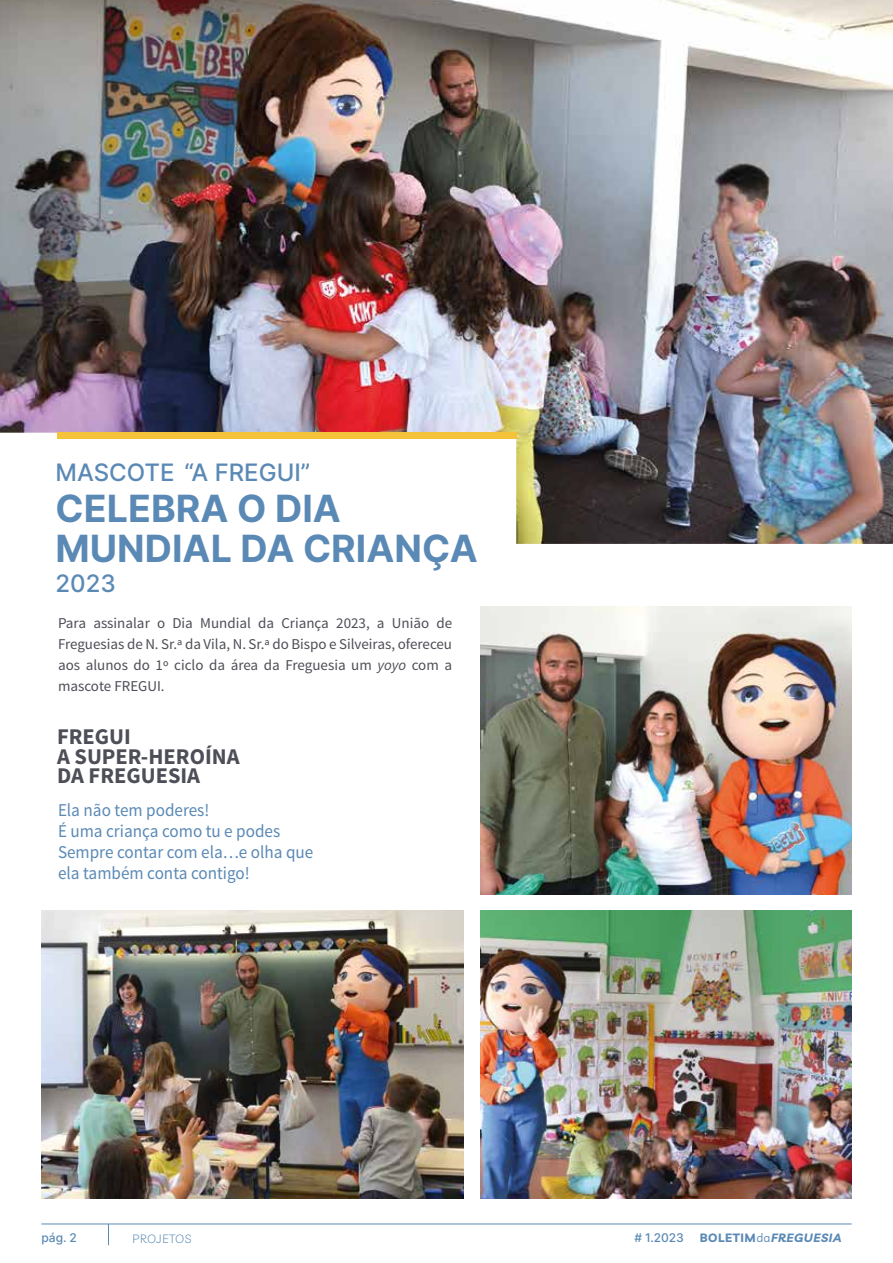
<style>
.page{position:relative;width:893px;height:1263px;background:#fff}
.page>*{position:absolute;margin:0;border:0;box-sizing:border-box;transform-origin:0 0}
.t1{font:700 37.5px/40.5px "Inter";color:#5a89b5}
.t2{font:500 24px "Inter";color:#5a89b5}
.t3{font:700 22.5px/19.5px "Source Sans Pro";color:#4d4e57}
.t4{font:18px/21px "Source Sans Pro";color:#5a89b5;scale:.95 1}
.t5{font:15px/21px "Source Sans Pro";color:#4d4e57;text-align:justify}
.t6{font:italic 700 12px "Livvic";letter-spacing:.05em;color:#5a89b5}
.t7{font:12px "Inter";color:#5a89b5}
.t8{font:300 12px "Livvic";letter-spacing:.035em;color:#5a89b5}
.s1{font-style:italic}
.s2{font-style:normal}
.s3{font-weight:400;font-style:normal}
</style>
<div class="page">
<img style="left:0;top:0;width:893px;height:544px">
<div style="left:57px;top:433px;width:459px;height:6px;background:#f4c33a"></div>
<img style="left:480px;top:910px;width:372px;height:288px">
<img style="left:42px;top:910px;width:422px;height:288px">
<img style="left:480px;top:606px;width:372px;height:288px">
<svg style="left:108px;top:1224px;width:1px;height:21px"></svg>
<hr style="left:41px;top:1223px;width:811px;height:1px;background:#5a89b5">
<h2 class="t2" style="left:56px;top:455px;width:256px">MASCOTE “A FREGUI”</h2>
<h1 class="t1" style="left:56px;top:487px;width:424px">CELEBRA O DIA<br>MUNDIAL DA CRIANÇA</h1>
<h2 class="t2" style="left:56px;top:566px;width:62px">2023</h2>
<p class="t5" style="left:58px;top:613px;width:396px">Para assinalar o Dia Mundial da Criança 2023, a União de Freguesias de N. Sr.ª da Vila, N. Sr.ª do Bispo e Silveiras, ofereceu aos alunos do 1º ciclo da área da Freguesia um <span class="s1">yoyo</span> com a mascote FREGUI.</p>
<h3 class="t3" style="left:57px;top:728px;width:184px">FREGUI<br>A SUPER-HEROÍNA<br>DA FREGUESIA</h3>
<p class="t4" style="left:58px;top:799px;width:270px">Ela não tem poderes!<br>É uma criança como tu e podes<br>Sempre contar com ela…e olha que ela também conta contigo!</p>
<p class="t7" style="left:42px;top:1229px;width:37px">pág. 2</p>
<p class="t8" style="left:132px;top:1230px;width:61px">PROJETOS</p>
<p class="t7" style="left:634px;top:1229px;width:51px"># 1.2023</p>
<p class="t6" style="left:700px;top:1229px;width:143px"><span class="s2">BOLETIM</span><span class="s3">da</span>FREGUESIA</p>
</div>
